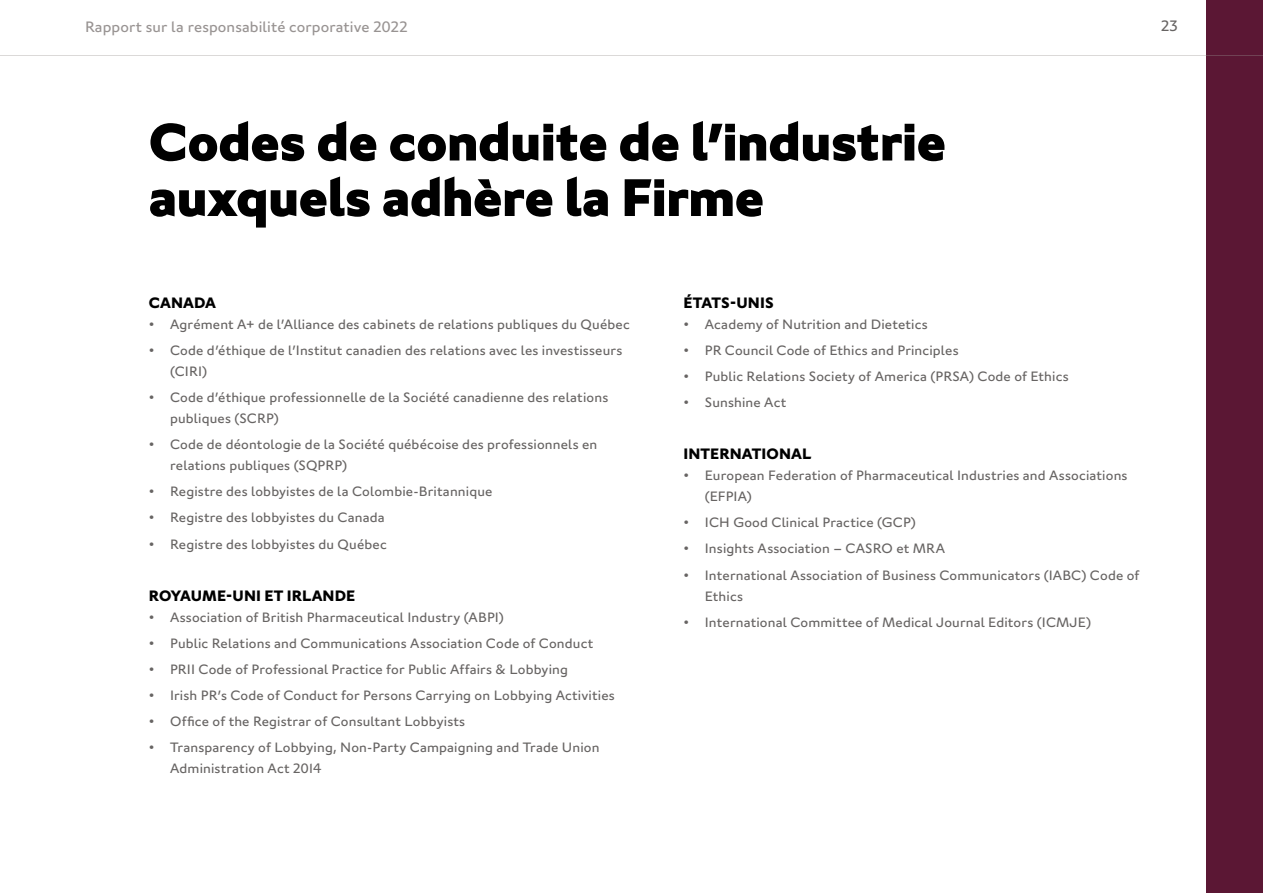
<style>
.page{position:relative;width:1263px;height:893px;background:#fff}
.page>*{position:absolute;margin:0;border:0;box-sizing:border-box;transform-origin:0 0}
.t1{font:900 52.5px/55.5px "London";color:#000}
.t2{font:700 15px "London";letter-spacing:.005em;color:#000}
.t3{font:15px "London";letter-spacing:.005em;color:#989392}
.t4{font:15px "London";color:#676463}
.t5{font:13.5px/21px "London";letter-spacing:.01em;color:#676463}
</style>
<div class="page">
<div style="left:1207px;top:0;width:56px;height:893px;background:#5b1734"></div>
<hr style="left:0;top:55px;width:1263px;height:1px;background:#989392">
<p class="t3" style="left:85px;top:16px;width:324px">Rapport sur la responsabilité corporative 2022</p>
<p class="t4" style="left:1161px;top:15px;width:18px">23</p>
<h1 class="t1" style="left:149px;top:112px;width:799px">Codes de conduite de l’industrie auxquels adhère la Firme</h1>
<p class="t2" style="left:149px;top:292px;width:69px">CANADA</p>
<p class="t5" style="left:149px;top:313px;width:482px">• Agrément A+ de l’Alliance des cabinets de relations publiques du Québec</p>
<p class="t5" style="left:170px;top:339px;width:454px;text-indent:-21px">• Code d’éthique de l’Institut canadien des relations avec les investisseurs (CIRI)</p>
<p class="t5" style="left:170px;top:386px;width:440px;text-indent:-21px">• Code d’éthique professionnelle de la Société canadienne des relations publiques (SCRP)</p>
<p class="t5" style="left:170px;top:433px;width:429px;text-indent:-21px">• Code de déontologie de la Société québécoise des professionnels en relations publiques (SQPRP)</p>
<p class="t5" style="left:149px;top:480px;width:345px">• Registre des lobbyistes de la Colombie-Britannique</p>
<p class="t5" style="left:149px;top:507px;width:237px">• Registre des lobbyistes du Canada</p>
<p class="t5" style="left:149px;top:533px;width:239px">• Registre des lobbyistes du Québec</p>
<p class="t2" style="left:149px;top:585px;width:208px">ROYAUME-UNI ET IRLANDE</p>
<p class="t5" style="left:149px;top:606px;width:356px">• Association of British Pharmaceutical Industry (ABPI)</p>
<p class="t5" style="left:149px;top:632px;width:446px">• Public Relations and Communications Association Code of Conduct</p>
<p class="t5" style="left:149px;top:658px;width:421px">• PRII Code of Professional Practice for Public Affairs &amp; Lobbying</p>
<p class="t5" style="left:149px;top:684px;width:467px">• Irish PR’s Code of Conduct for Persons Carrying on Lobbying Activities</p>
<p class="t5" style="left:149px;top:710px;width:318px">• Office of the Registrar of Consultant Lobbyists</p>
<p class="t5" style="left:170px;top:736px;width:431px;text-indent:-21px">• Transparency of Lobbying, Non-Party Campaigning and Trade Union<br>Administration Act 2014</p>
<p class="t2" style="left:684px;top:292px;width:92px">ÉTATS-UNIS</p>
<p class="t5" style="left:684px;top:313px;width:246px">• Academy of Nutrition and Dietetics</p>
<p class="t5" style="left:684px;top:339px;width:277px">• PR Council Code of Ethics and Principles</p>
<p class="t5" style="left:684px;top:365px;width:386px">• Public Relations Society of America (PRSA) Code of Ethics</p>
<p class="t5" style="left:684px;top:391px;width:104px">• Sunshine Act</p>
<p class="t2" style="left:684px;top:443px;width:129px">INTERNATIONAL</p>
<p class="t5" style="left:705px;top:464px;width:424px;text-indent:-21px">• European Federation of Pharmaceutical Industries and Associations (EFPIA)</p>
<p class="t5" style="left:684px;top:511px;width:234px">• ICH Good Clinical Practice (GCP)</p>
<p class="t5" style="left:684px;top:538px;width:263px">• Insights Association – CASRO et MRA</p>
<p class="t5" style="left:705px;top:564px;width:436px;text-indent:-21px">• International Association of Business Communicators (IABC) Code of<br>Ethics</p>
<p class="t5" style="left:684px;top:611px;width:409px">• International Committee of Medical Journal Editors (ICMJE)</p>
</div>
